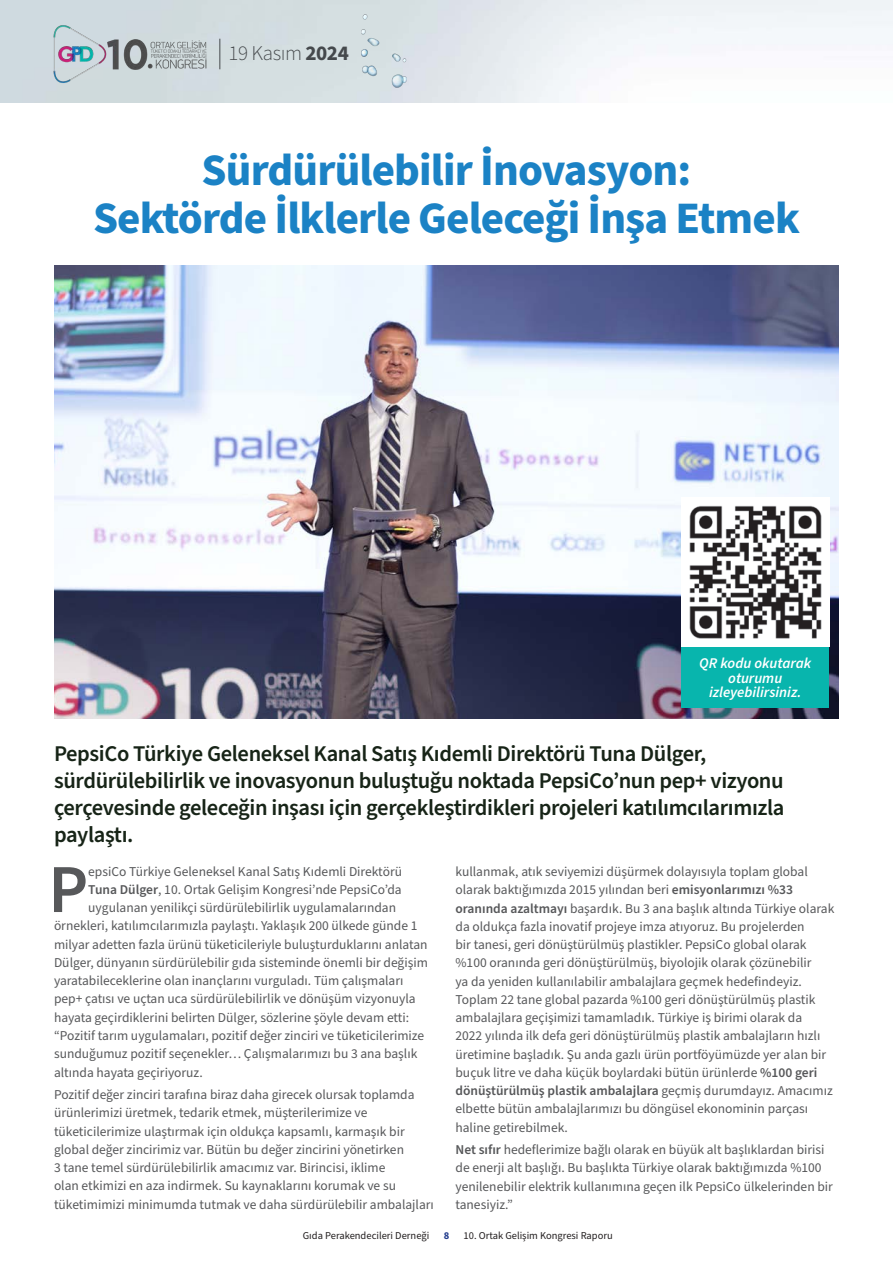
<style>
.page{position:relative;width:893px;height:1263px;background:#fff}
.page>*{position:absolute;margin:0;border:0;box-sizing:border-box;transform-origin:0 0}
.t1{font:600 68.55px "Source Sans Pro";color:#57585a}
.t2{font:700 45px "Source Sans Pro";letter-spacing:-.02em;color:#1b82c5}
.t3{font:600 22.5px/27px "Source Sans Pro";letter-spacing:-.015em;color:#172417}
.t4{font:300 21px "Source Sans Pro";letter-spacing:-.02em;color:#45494c}
.t5{font:italic 600 14.85px/14.9px "Source Sans Pro";color:#fff;text-align:center}
.t6{font:13.5px/18.3px "Source Sans Pro";color:#57585a}
.t7{font:10.5px "Source Sans Pro";color:#231f20}
.t8{font:700 10.5px "Source Sans Pro";color:#253f8e}
.s1{font-weight:700}
.s2{font-weight:600}
</style>
<div class="page">
<img style="left:47px;top:17px;width:166px;height:74px">
<hr style="left:219px;top:39px;width:1px;height:30px;background:#45494c">
<img style="left:346px;top:12px;width:77px;height:77px">
<img style="left:54px;top:265px;width:785px;height:454px">
<div style="left:682px;top:629px;width:147px;height:78px;background:#08b5ad"></div>
<img style="left:681px;top:498px;width:148px;height:148px">
<h3 class="t4" style="left:229px;top:39px;width:122px">19 Kasım <span class="s1">2024</span></h3>
<p class="t2" style="left:202px;top:140px;width:491px">Sürdürülebilir İnovasyon:</p>
<p class="t2" style="left:93px;top:188px;width:708px">Sektörde İlklerle Geleceği İnşa Etmek</p>
<p class="t5" style="left:699px;top:656px;width:113px">QR kodu okutarak</p>
<p class="t5" style="left:709px;top:671px;width:94px">oturumu izleyebilirsiniz.</p>
<p class="t3" style="left:54px;top:741px;width:732px">PepsiCo Türkiye Geleneksel Kanal Satış Kıdemli Direktörü Tuna Dülger, sürdürülebilirlik ve inovasyonun buluştuğu noktada PepsiCo’nun pep+ vizyonu çerçevesinde geleceğin inşası için gerçekleştirdikleri projeleri katılımcılarımızla paylaştı.</p>
<p class="t1" style="left:48px;top:843px;width:41px">P</p>
<p class="t6" style="left:88px;top:863px;width:315px">epsiCo Türkiye Geleneksel Kanal Satış Kıdemli Direktörü</p>
<p class="t6" style="left:455px;top:863px;width:380px">kullanmak, atık seviyemizi düşürmek dolayısıyla toplam global olarak baktığımızda 2015 yılından beri <span class="s2">emisyonlarımızı %33 oranında azaltmayı</span> başardık. Bu 3 ana başlık altında Türkiye olarak da oldukça fazla inovatif projeye imza atıyoruz. Bu projelerden<br>bir tanesi, geri dönüştürülmüş plastikler. PepsiCo global olarak %100 oranında geri dönüştürülmüş, biyolojik olarak çözünebilir<br>ya da yeniden kullanılabilir ambalajlara geçmek hedefindeyiz.<br>Toplam 22 tane global pazarda %100 geri dönüştürülmüş plastik ambalajlara geçişimizi tamamladık. Türkiye iş birimi olarak da<br>2022 yılında ilk defa geri dönüştürülmüş plastik ambalajların hızlı üretimine başladık. Şu anda gazlı ürün portföyümüzde yer alan bir buçuk litre ve daha küçük boylardaki bütün ürünlerde <span class="s2">%100 geri dönüştürülmüş plastik ambalajlara</span> geçmiş durumdayız. Amacımız elbette bütün ambalajlarımızı bu döngüsel ekonominin parçası haline getirebilmek.</p>
<p class="t6" style="left:455px;top:1141px;width:379px"><span class="s2">Net sıfır</span> hedeflerimize bağlı olarak en büyük alt başlıklardan birisi de enerji alt başlığı. Bu başlıkta Türkiye olarak baktığımızda %100 yenilenebilir elektrik kullanımına geçen ilk PepsiCo ülkelerinden bir tanesiyiz.”</p>
<p class="t6" style="left:88px;top:881px;width:315px"><span class="s2">Tuna Dülger</span>, 10. Ortak Gelişim Kongresi’nde PepsiCo’da</p>
<p class="t6" style="left:88px;top:899px;width:309px">uygulanan yenilikçi sürdürülebilirlik uygulamalarından</p>
<p class="t6" style="left:54px;top:917px;width:365px">örnekleri, katılımcılarımızla paylaştı. Yaklaşık 200 ülkede günde 1</p>
<p class="t6" style="left:54px;top:935px;width:375px">milyar adetten fazla ürünü tüketicileriyle buluşturduklarını anlatan</p>
<p class="t6" style="left:54px;top:954px;width:375px">Dülger, dünyanın sürdürülebilir gıda sisteminde önemli bir değişim</p>
<p class="t6" style="left:54px;top:972px;width:351px">yaratabileceklerine olan inançlarını vurguladı. Tüm çalışmaları</p>
<p class="t6" style="left:54px;top:990px;width:363px">pep+ çatısı ve uçtan uca sürdürülebilirlik ve dönüşüm vizyonuyla</p>
<p class="t6" style="left:54px;top:1008px;width:357px">hayata geçirdiklerini belirten Dülger, sözlerine şöyle devam etti:</p>
<p class="t6" style="left:54px;top:1027px;width:372px">“Pozitif tarım uygulamaları, pozitif değer zinciri ve tüketicilerimize</p>
<p class="t6" style="left:54px;top:1045px;width:365px">sunduğumuz pozitif seçenekler… Çalışmalarımızı bu 3 ana başlık</p>
<p class="t6" style="left:54px;top:1063px;width:150px">altında hayata geçiriyoruz.</p>
<p class="t6" style="left:54px;top:1086px;width:381px">Pozitif değer zinciri tarafına biraz daha girecek olursak toplamda ürünlerimizi üretmek, tedarik etmek, müşterilerimize ve tüketicilerimize ulaştırmak için oldukça kapsamlı, karmaşık bir global değer zincirimiz var. Bütün bu değer zincirini yönetirken<br>3 tane temel sürdürülebilirlik amacımız var. Birincisi, iklime<br>olan etkimizi en aza indirmek. Su kaynaklarını korumak ve su tüketimimizi minimumda tutmak ve daha sürdürülebilir ambalajları</p>
<p class="t7" style="left:303px;top:1228px;width:128px">Gıda Perakendecileri Derneği</p>
<p class="t8" style="left:444px;top:1228px;width:7px">8</p>
<p class="t7" style="left:464px;top:1228px;width:151px">10. Ortak Gelişim Kongresi Raporu</p>
</div>
